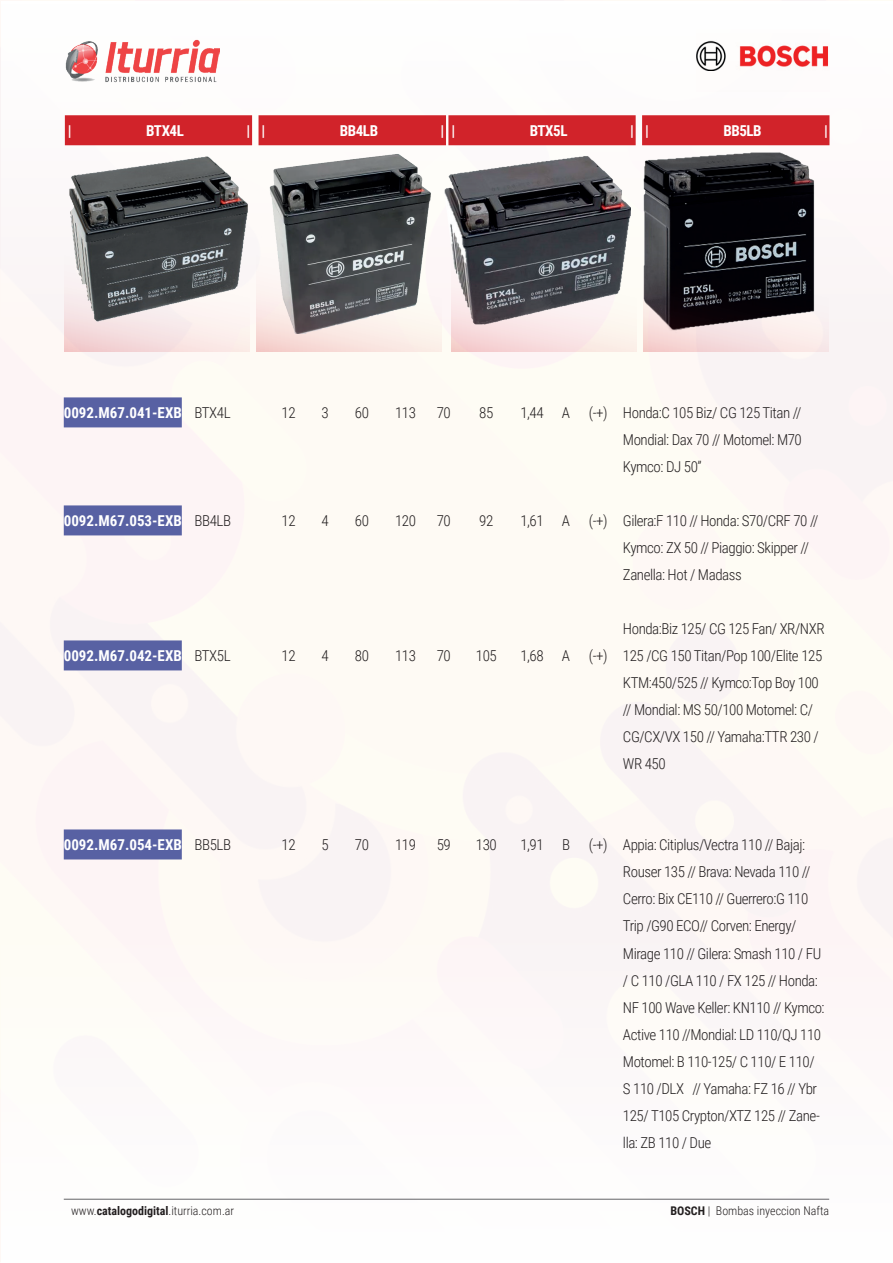
<style>
.page{position:relative;width:893px;height:1263px;background:#fff}
.page>*{position:absolute;margin:0;border:0;box-sizing:border-box;transform-origin:0 0}
.t1{font:300 15px/27px "Roboto Condensed";letter-spacing:-.03em;color:#231f20}
.t2{font:700 15px "Roboto Condensed";color:#fff}
.t3{font:300 12px "Roboto Condensed";color:#231f20}
.s1{font-weight:700}
</style>
<div class="page">
<hr style="left:64px;top:1199px;width:765px;height:1px;background:#636366">
<img style="left:697px;top:40px;width:131px;height:31px">
<img style="left:65px;top:39px;width:155px;height:44px">
<svg style="left:65px;top:145px;width:185px;height:207px;background:#f6dfde"></svg>
<div style="left:64px;top:397px;width:118px;height:30px;background:#5861a3"></div>
<div style="left:64px;top:505px;width:118px;height:30px;background:#5861a3"></div>
<div style="left:64px;top:640px;width:118px;height:30px;background:#5861a3"></div>
<div style="left:64px;top:829px;width:118px;height:30px;background:#5861a3"></div>
<img style="left:64px;top:148px;width:186px;height:186px">
<img style="left:637px;top:178px;width:7px;height:156px">
<div style="left:65px;top:115px;width:187px;height:30px;background:#d1232a"></div>
<div style="left:259px;top:115px;width:187px;height:30px;background:#d1232a"></div>
<div style="left:448px;top:115px;width:188px;height:30px;background:#d1232a"></div>
<div style="left:642px;top:115px;width:187px;height:30px;background:#d1232a"></div>
<svg style="left:257px;top:144px;width:185px;height:208px"></svg>
<svg style="left:451px;top:144px;width:186px;height:208px"></svg>
<svg style="left:644px;top:145px;width:185px;height:207px;background:#5a5659"></svg>
<p class="t2" style="left:68px;top:120px;width:5px">|</p>
<p class="t2" style="left:146px;top:120px;width:39px">BTX4L</p>
<p class="t2" style="left:246px;top:120px;width:20px">| |</p>
<p class="t2" style="left:340px;top:120px;width:40px">BB4LB</p>
<p class="t2" style="left:441px;top:120px;width:16px">| |</p>
<p class="t2" style="left:530px;top:120px;width:39px">BTX5L</p>
<p class="t2" style="left:630px;top:120px;width:20px">| |</p>
<p class="t2" style="left:723px;top:120px;width:40px">BB5LB</p>
<p class="t2" style="left:824px;top:120px;width:5px">|</p>
<p class="t2" style="left:64px;top:403px;width:120px">0092.M67.041-EXB</p>
<p class="t1" style="left:195px;top:399px;width:38px">BTX4L</p>
<p class="t2" style="left:64px;top:511px;width:120px">0092.M67.053-EXB</p>
<p class="t1" style="left:195px;top:507px;width:38px">BB4LB</p>
<p class="t1" style="left:282px;top:399px;width:16px">12</p>
<p class="t1" style="left:322px;top:399px;width:9px">3</p>
<p class="t1" style="left:355px;top:399px;width:16px">60</p>
<p class="t1" style="left:395px;top:399px;width:22px">113</p>
<p class="t1" style="left:437px;top:399px;width:16px">70</p>
<p class="t1" style="left:282px;top:507px;width:16px">12</p>
<p class="t1" style="left:322px;top:507px;width:9px">4</p>
<p class="t1" style="left:355px;top:507px;width:16px">60</p>
<p class="t1" style="left:395px;top:507px;width:22px">120</p>
<p class="t1" style="left:437px;top:507px;width:16px">70</p>
<p class="t1" style="left:479px;top:399px;width:16px">85</p>
<p class="t1" style="left:479px;top:507px;width:16px">92</p>
<p class="t1" style="left:520px;top:399px;width:25px">1,44</p>
<p class="t1" style="left:562px;top:399px;width:10px">A</p>
<p class="t1" style="left:520px;top:507px;width:25px">1,61</p>
<p class="t1" style="left:562px;top:507px;width:10px">A</p>
<p class="t1" style="left:589px;top:399px;width:20px">(-+)</p>
<p class="t1" style="left:589px;top:507px;width:20px">(-+)</p>
<p class="t1" style="left:623px;top:399px;width:180px;text-align:justify">Honda:C 105 Biz/ CG 125 Titan // Mondial: Dax 70 // Motomel: M70<br>Kymco: DJ 50”</p>
<p class="t1" style="left:623px;top:507px;width:197px">Gilera:F 110 // Honda: S70/CRF 70 //<br>Kymco: ZX 50 // Piaggio: Skipper //<br>Zanella: Hot / Madass</p>
<p class="t2" style="left:64px;top:646px;width:120px">0092.M67.042-EXB</p>
<p class="t1" style="left:195px;top:642px;width:38px">BTX5L</p>
<p class="t1" style="left:282px;top:642px;width:16px">12</p>
<p class="t1" style="left:322px;top:642px;width:9px">4</p>
<p class="t1" style="left:355px;top:642px;width:16px">80</p>
<p class="t1" style="left:395px;top:642px;width:22px">113</p>
<p class="t1" style="left:437px;top:642px;width:16px">70</p>
<p class="t1" style="left:476px;top:642px;width:22px">105</p>
<p class="t1" style="left:520px;top:642px;width:25px">1,68</p>
<p class="t1" style="left:562px;top:642px;width:10px">A</p>
<p class="t1" style="left:589px;top:642px;width:20px">(-+)</p>
<p class="t1" style="left:623px;top:615px;width:203px">Honda:Biz 125/ CG 125 Fan/ XR/NXR<br>125 /CG 150 Titan/Pop 100/Elite 125<br>KTM:450/525 // Kymco:Top Boy 100 // Mondial: MS 50/100 Motomel: C/<br>CG/CX/VX 150 // Yamaha:TTR 230 /<br>WR 450</p>
<p class="t2" style="left:64px;top:835px;width:120px">0092.M67.054-EXB</p>
<p class="t1" style="left:195px;top:831px;width:38px">BB5LB</p>
<p class="t1" style="left:282px;top:831px;width:16px">12</p>
<p class="t1" style="left:322px;top:831px;width:9px">5</p>
<p class="t1" style="left:355px;top:831px;width:16px">70</p>
<p class="t1" style="left:395px;top:831px;width:22px">119</p>
<p class="t1" style="left:437px;top:831px;width:16px">59</p>
<p class="t1" style="left:476px;top:831px;width:22px">130</p>
<p class="t1" style="left:520px;top:831px;width:25px">1,91</p>
<p class="t1" style="left:562px;top:831px;width:10px">B</p>
<p class="t1" style="left:589px;top:831px;width:20px">(-+)</p>
<p class="t1" style="left:623px;top:831px;width:203px">Appia: Citiplus/Vectra 110 // Bajaj:<br>Rouser 135 // Brava: Nevada 110 //<br>Cerro: Bix CE110 // Guerrero:G 110<br>Trip /G90 ECO// Corven: Energy/<br>Mirage 110 // Gilera: Smash 110 / FU / C 110 /GLA 110 / FX 125 // Honda:<br>NF 100 Wave Keller: KN110 // Kymco:<br>Active 110 //Mondial: LD 110/QJ 110<br>Motomel: B 110-125/ C 110/ E 110/<br>S 110 /DLX // Yamaha: FZ 16 // Ybr<br>125/ T105 Crypton/XTZ 125 // Zane&shy;lla: ZB 110 / Due</p>
<p class="t3" style="left:71px;top:1202px;width:165px">www.<span class="s1">catalogodigital</span>.iturria.com.ar</p>
<p class="t3" style="left:670px;top:1202px;width:160px"><span class="s1">BOSCH</span> | Bombas inyeccion Nafta</p>
</div>
